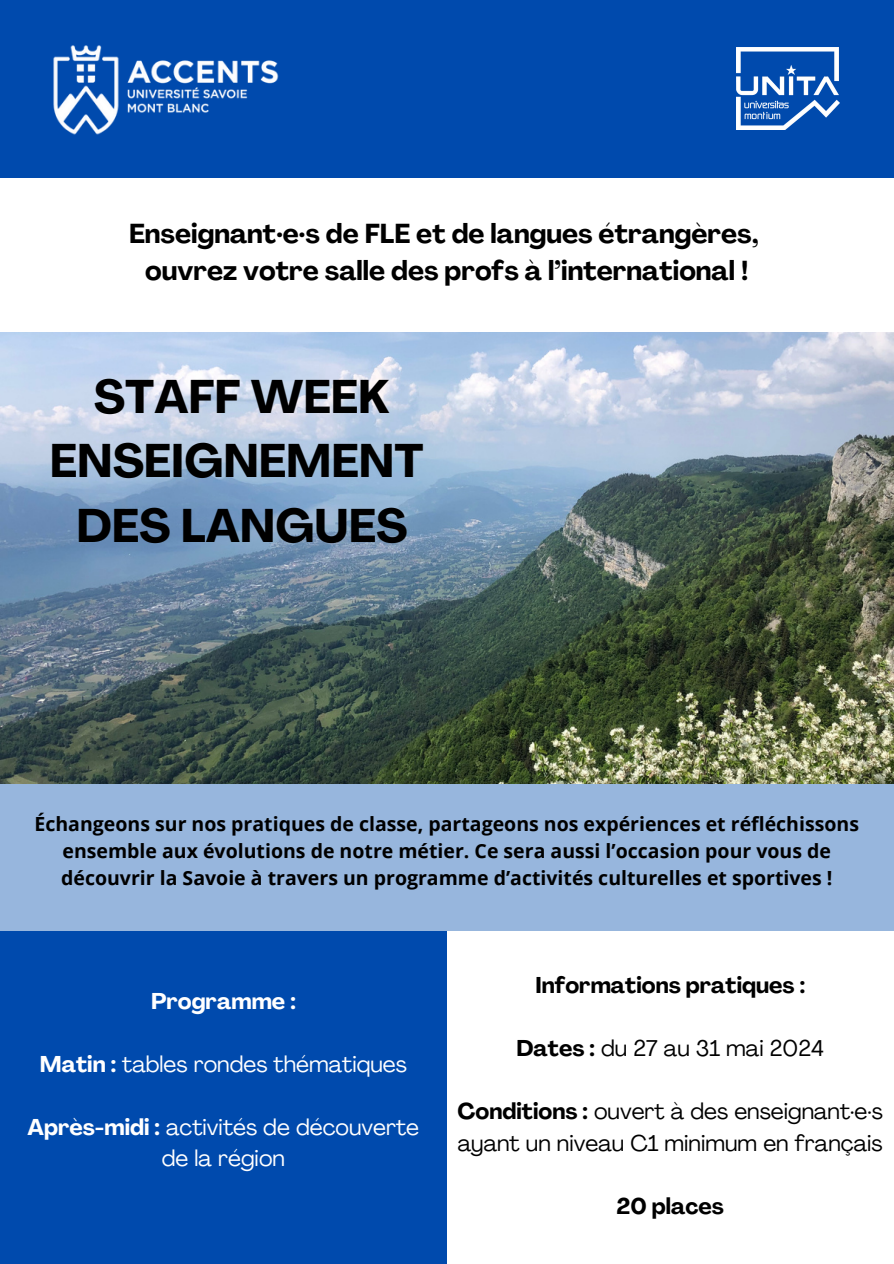
<style>
.page{position:relative;width:894px;height:1264px;background:#fff}
.page>*{position:absolute;margin:0;border:0;box-sizing:border-box;transform-origin:0 0}
.t1{font:700 46.5px/64.2px "Agrandir";color:#000;text-align:center}
.t2{font:700 27px/37.2px "Agrandir";color:#000;text-align:center}
.t3{font:22.5px/31.5px "Agrandir";color:#000}
.t4{font:22.5px/31.5px "Agrandir";color:#fff;text-align:center}
.t5{font:700 22.5px "Agrandir";color:#000}
.t6{font:700 22.5px "Agrandir";color:#fff}
.t7{font:700 19.5px/27px "Open Sans";color:#000;text-align:center}
.s1{font-weight:700}
</style>
<div class="page">
<div style="left:0;top:0;width:893px;height:178px;background:#004aad"></div>
<img style="left:736px;top:48px;width:102px;height:82px">
<img style="left:53px;top:45px;width:226px;height:90px">
<div style="left:0;top:784px;width:893px;height:147px;background:#97b6dd"></div>
<img style="left:0;top:332px;width:893px;height:451px">
<div style="left:0;top:931px;width:446px;height:332px;background:#004aad"></div>
<h4 class="t2" style="left:129px;top:217px;width:630px">Enseignant·e·s de FLE et de langues étrangères, ouvrez votre salle des profs à l’international !</h4>
<h1 class="t1" style="left:50px;top:369px;width:375px">STAFF WEEK<br>ENSEIGNEMENT<br>DES LANGUES</h1>
<h2 class="t7" style="left:35px;top:809px;width:825px">Échangeons sur nos pratiques de classe, partageons nos expériences et réfléchissons ensemble aux évolutions de notre métier. Ce sera aussi l’occasion pour vous de découvrir la Savoie à travers un programme d’activités culturelles et sportives !</h2>
<p class="t6" style="left:151px;top:992px;width:146px">Programme :</p>
<h3 class="t4" style="left:40px;top:1050px;width:368px"><span class="s1">Matin :</span> tables rondes thématiques</h3>
<h4 class="t4" style="left:28px;top:1113px;width:393px"><span class="s1">Après-midi :</span> activités de découverte de la région</h4>
<h3 class="t5" style="left:535px;top:976px;width:271px">Informations pratiques :</h3>
<h4 class="t3" style="left:516px;top:1034px;width:309px"><span class="s1">Dates :</span> du 27 au 31 mai 2024</h4>
<h4 class="t3" style="left:457px;top:1097px;width:426px"><span class="s1">Conditions :</span> ouvert à des enseignant·e·s ayant un niveau C1 minimum en français</h4>
<h3 class="t5" style="left:616px;top:1196px;width:109px">20 places</h3>
</div>
